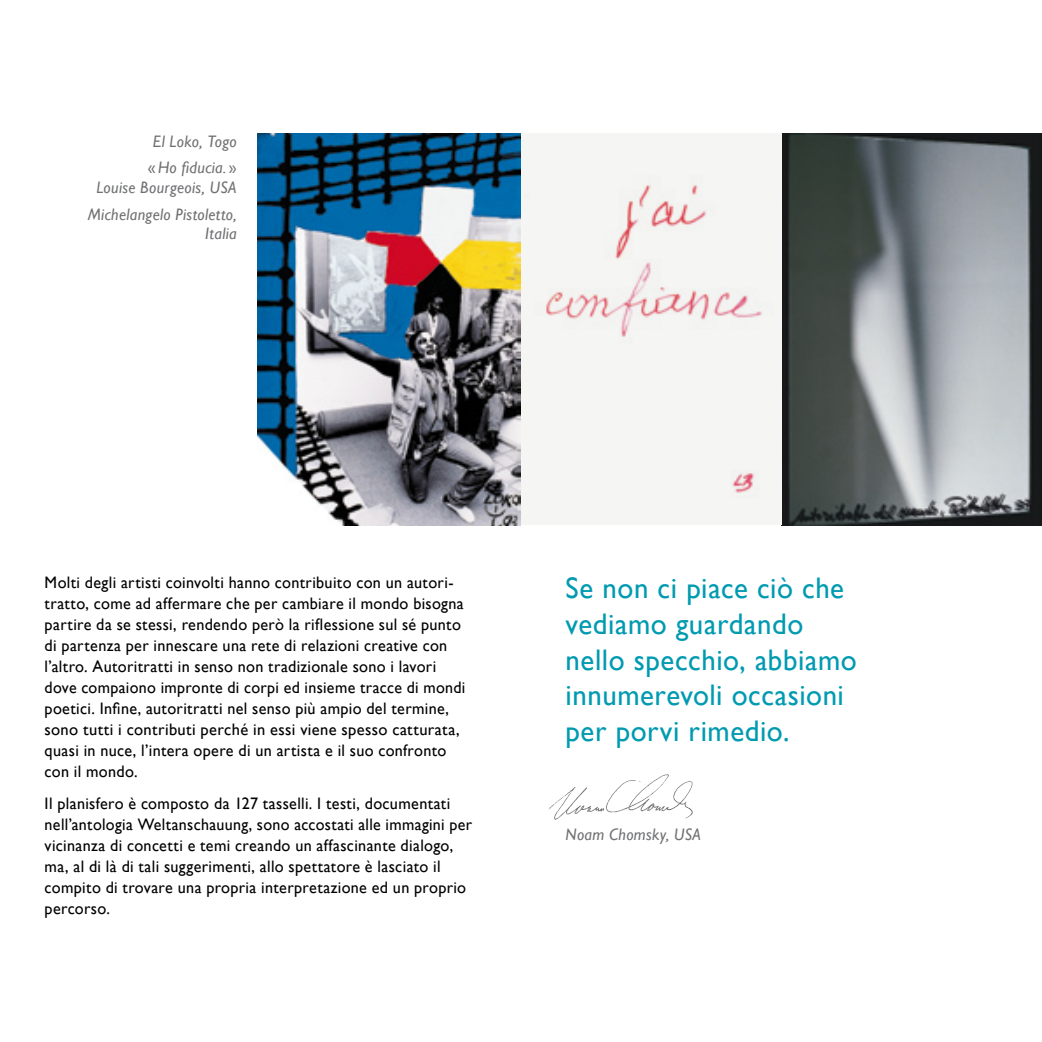
<style>
.page{position:relative;width:1042px;height:1042px;background:#fff}
.page>*{position:absolute;margin:0;border:0;box-sizing:border-box;transform-origin:0 0}
.t1{font:29.75px/35.7px "Gill Sans";letter-spacing:.02em;color:#009ab1}
.t2{font:16.62px/21px "Gill Sans";letter-spacing:.02em;color:#000}
.t3{font:italic 16.62px/26.2px "Gill Sans";letter-spacing:.02em;color:#707173;text-align:center}
.s1{font-style:normal}
</style>
<div class="page">
<img style="left:258px;top:133px;width:784px;height:392px">
<img style="left:548px;top:774px;width:145px;height:46px">
<div style="left:521px;top:133px;width:260px;height:392px;background:#f5f5f3"></div>
<p class="t3" style="left:148px;top:128px;width:90px">El Loko, Togo <span class="s1">«</span>Ho fiducia. <span class="s1">»</span></p>
<p class="t3" style="left:88px;top:174px;width:150px">Louise Bourgeois, USA<br>Michelangelo Pistoletto,</p>
<p class="t3" style="left:205px;top:221px;width:33px">Italia</p>
<p class="t2" style="left:45px;top:572px;width:422px">Molti degli artisti coinvolti hanno contribuito con un autori&shy;tratto, come ad affermare che per cambiare il mondo bisogna partire da se stessi, rendendo però la riflessione sul sé punto di partenza per innescare una rete di relazioni creative con l’altro. Autoritratti in senso non tradizionale sono i lavori dove compaiono impronte di corpi ed insieme tracce di mondi poetici. Infine, autoritratti nel senso più ampio del termine, sono tutti i contributi perché in essi viene spesso catturata, quasi in nuce, l’intera opere di un artista e il suo confronto con il mondo.</p>
<p class="t2" style="left:45px;top:792px;width:429px">Il planisfero è composto da 127 tasselli. I testi, documentati nell’antologia Weltanschauung, sono accostati alle immagini per vicinanza di concetti e temi creando un affascinante dialogo, ma, al di là di tali suggerimenti, allo spettatore è lasciato il compito di trovare una propria interpretazione ed un proprio percorso.</p>
<h1 class="t1" style="left:566px;top:570px;width:293px">Se non ci piace ciò che vediamo guardando nello specchio, abbiamo innumerevoli occasioni per porvi rimedio.</h1>
<p class="t3" style="left:566px;top:821px;width:137px">Noam Chomsky, USA</p>
</div>
